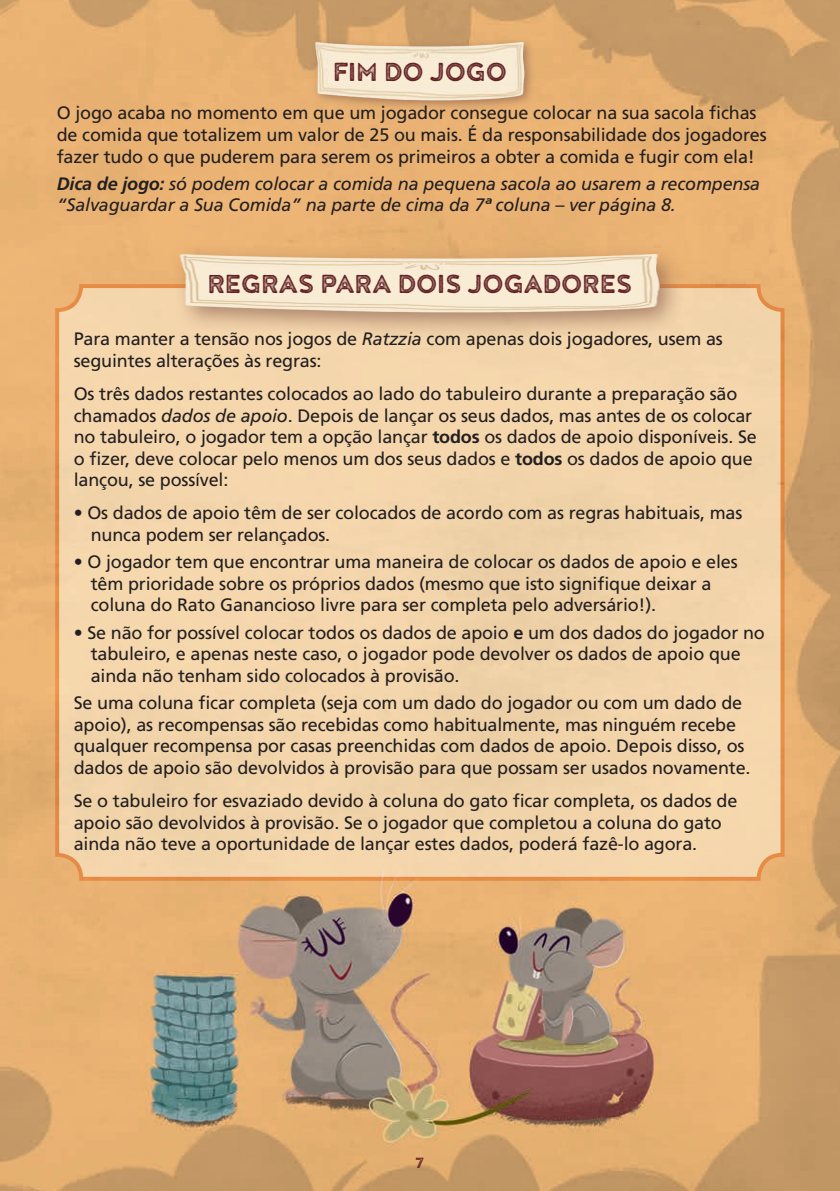
<style>
.page{position:relative;width:840px;height:1191px;background:#fff}
.page>*{position:absolute;margin:0;border:0;box-sizing:border-box;transform-origin:0 0}
.t1{font:32px "Noyh A Cafe Press 2";color:#622224}
.t2{font:18px/21.6px "Frutiger LT Std";letter-spacing:-.01em;color:#231f20}
.t3{font:italic 18px/21.6px "Frutiger LT Std";letter-spacing:-.01em;color:#231f20}
.t4{font:18px "Noyh A Cafe Press 2";color:#622224}
.s1{font-weight:700}
.s2{font-style:italic}
</style>
<div class="page">
<img style="left:0;top:0;width:839px;height:1191px">
<div style="left:57px;top:286px;width:725px;height:592px;background:#f4d5ac;border-radius:24px"></div>
<div style="left:55px;top:284px;width:729px;height:596px;border:4px solid #622224;border-radius:24px"></div>
<div style="left:169px;top:243px;width:516px;height:97px;background:#926653;opacity:.75"></div>
<img style="left:146px;top:252px;width:547px;height:61px">
<div style="left:310px;top:37px;width:225px;height:75px;background:#926653;opacity:.75"></div>
<img style="left:301px;top:39px;width:237px;height:61px">
<img style="left:0;top:246px;width:26px;height:330px">
<h1 class="t1" style="left:333px;top:53px;width:175px">FIM DO JOGO</h1>
<p class="t2" style="left:57px;top:102px;width:711px">O jogo acaba no momento em que um jogador consegue colocar na sua sacola fichas de comida que totalizem um valor de 25 ou mais. É da responsabilidade dos jogadores fazer tudo o que puderem para serem os primeiros a obter a comida e fugir com ela!</p>
<p class="t3" style="left:57px;top:173px;width:704px"><span class="s1">Dica de jogo:</span> só podem colocar a comida na pequena sacola ao usarem a recompensa “Salvaguardar a Sua Comida” na parte de cima da 7ª coluna – ver página 8.</p>
<h1 class="t1" style="left:207px;top:265px;width:426px">REGRAS PARA DOIS JOGADORES</h1>
<p class="t2" style="left:74px;top:328px;width:650px">Para manter a tensão nos jogos de <span class="s2">Ratzzia</span> com apenas dois jogadores, usem as seguintes alterações às regras:</p>
<p class="t2" style="left:74px;top:383px;width:684px">Os três dados restantes colocados ao lado do tabuleiro durante a preparação são chamados <span class="s2">dados de apoio</span>. Depois de lançar os seus dados, mas antes de os colocar no tabuleiro, o jogador tem a opção lançar <span class="s1">todos</span> os dados de apoio disponíveis. Se o fizer, deve colocar pelo menos um dos seus dados e <span class="s1">todos</span> os dados de apoio que lançou, se possível:</p>
<p class="t2" style="left:91px;top:502px;width:653px;text-indent:-17px">• Os dados de apoio têm de ser colocados de acordo com as regras habituais, mas nunca podem ser relançados.</p>
<p class="t2" style="left:91px;top:551px;width:648px;text-indent:-17px">• O jogador tem que encontrar uma maneira de colocar os dados de apoio e eles têm prioridade sobre os próprios dados (mesmo que isto signifique deixar a coluna do Rato Ganancioso livre para ser completa pelo adversário!).</p>
<p class="t2" style="left:91px;top:622px;width:675px;text-indent:-17px">• Se não for possível colocar todos os dados de apoio <span class="s1">e</span> um dos dados do jogador no tabuleiro, e apenas neste caso, o jogador pode devolver os dados de apoio que ainda não tenham sido colocados à provisão.</p>
<p class="t2" style="left:74px;top:692px;width:678px">Se uma coluna ficar completa (seja com um dado do jogador ou com um dado de apoio), as recompensas são recebidas como habitualmente, mas ninguém recebe qualquer recompensa por casas preenchidas com dados de apoio. Depois disso, os dados de apoio são devolvidos à provisão para que possam ser usados novamente.</p>
<p class="t2" style="left:74px;top:790px;width:665px">Se o tabuleiro for esvaziado devido à coluna do gato ficar completa, os dados de apoio são devolvidos à provisão. Se o jogador que completou a coluna do gato ainda não teve a oportunidade de lançar estes dados, poderá fazê-lo agora.</p>
<p class="t4" style="left:415px;top:1151px;width:10px">7</p>
</div>
